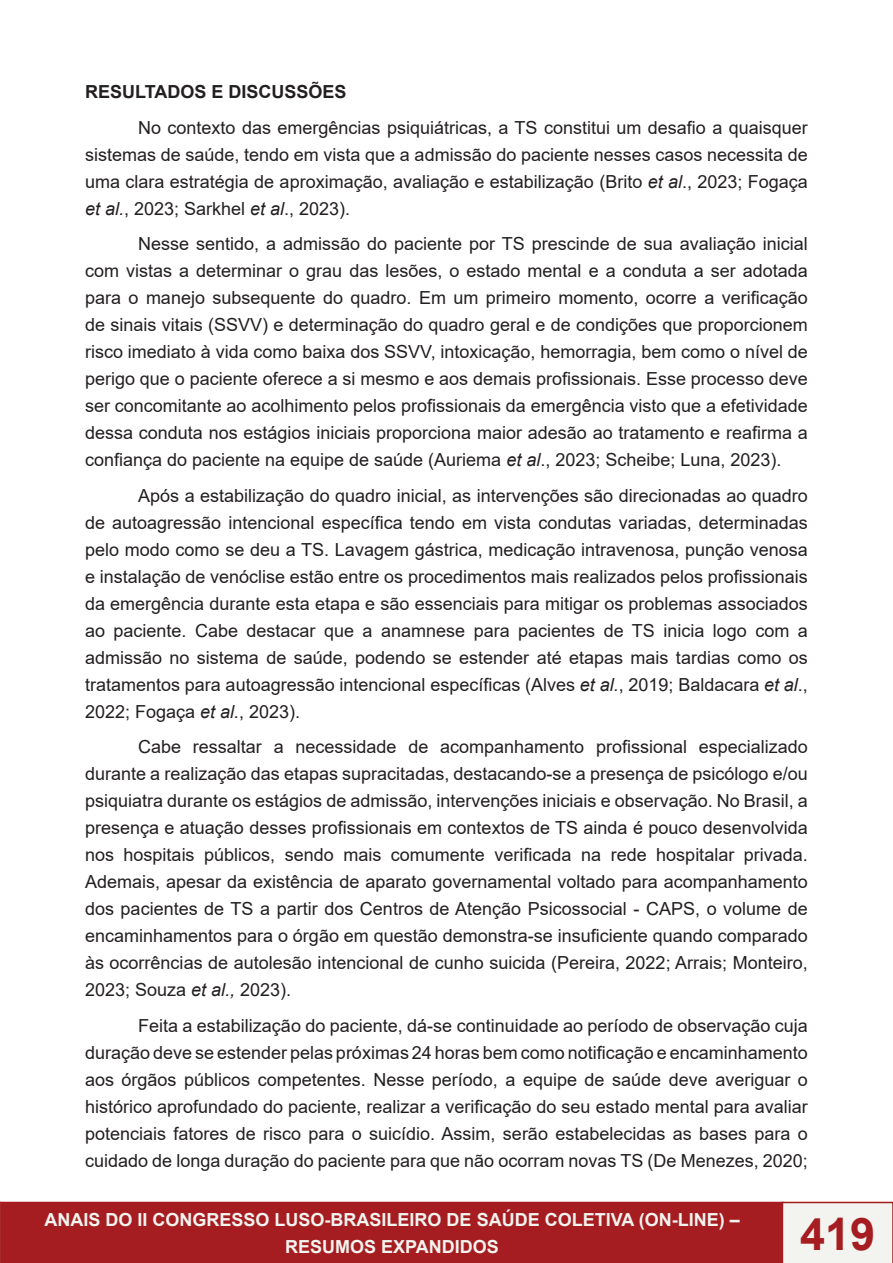
<style>
.page{position:relative;width:893px;height:1263px;background:#fff}
.page>*{position:absolute;margin:0;border:0;box-sizing:border-box;transform-origin:0 0}
.t1{font:700 45px "Arial";color:#a51d20}
.t2{font:18px/27px "Arial";color:#231f20;text-align:justify}
.t3{font:700 18px/27px "Arial";color:#f3f3ef;text-align:center}
.t4{font:700 18px "Arial";color:#231f20}
.s1{font-style:italic}
</style>
<div class="page">
<div style="left:1px;top:1202px;width:782px;height:60px;background:#a51d20"></div>
<div style="left:0;top:1202px;width:784px;height:61px;border:2px solid #a51d20"></div>
<svg style="left:0;top:1202px;width:1px;height:61px"></svg>
<div style="left:782px;top:1202px;width:111px;height:61px;background:#f3f3ef"></div>
<p class="t4" style="left:85px;top:79px;width:263px">RESULTADOS E DISCUSSÕES</p>
<p class="t2" style="left:85px;top:114px;width:724px;text-indent:53px">No contexto das emergências psiquiátricas, a TS constitui um desafio a quaisquer sistemas de saúde, tendo em vista que a admissão do paciente nesses casos necessita de uma clara estratégia de aproximação, avaliação e estabilização (Brito <span class="s1">et al</span>., 2023; Fogaça <span class="s1">et al.</span>, 2023; Sarkhel <span class="s1">et al</span>., 2023).</p>
<p class="t2" style="left:85px;top:230px;width:724px;text-indent:53px">Nesse sentido, a admissão do paciente por TS prescinde de sua avaliação inicial com vistas a determinar o grau das lesões, o estado mental e a conduta a ser adotada para o manejo subsequente do quadro. Em um primeiro momento, ocorre a verificação de sinais vitais (SSVV) e determinação do quadro geral e de condições que proporcionem risco imediato à vida como baixa dos SSVV, intoxicação, hemorragia, bem como o nível de perigo que o paciente oferece a si mesmo e aos demais profissionais. Esse processo deve ser concomitante ao acolhimento pelos profissionais da emergência visto que a efetividade dessa conduta nos estágios iniciais proporciona maior adesão ao tratamento e reafirma a confiança do paciente na equipe de saúde (Auriema <span class="s1">et al</span>., 2023; Scheibe; Luna, 2023).</p>
<p class="t2" style="left:85px;top:482px;width:724px;text-indent:53px">Após a estabilização do quadro inicial, as intervenções são direcionadas ao quadro de autoagressão intencional específica tendo em vista condutas variadas, determinadas pelo modo como se deu a TS. Lavagem gástrica, medicação intravenosa, punção venosa e instalação de venóclise estão entre os procedimentos mais realizados pelos profissionais da emergência durante esta etapa e são essenciais para mitigar os problemas associados ao paciente. Cabe destacar que a anamnese para pacientes de TS inicia logo com a admissão no sistema de saúde, podendo se estender até etapas mais tardias como os tratamentos para autoagressão intencional específicas (Alves <span class="s1">et al.</span>, 2019; Baldacara <span class="s1">et al</span>., 2022; Fogaça <span class="s1">et al.</span>, 2023).</p>
<p class="t2" style="left:85px;top:733px;width:724px;text-indent:53px">Cabe ressaltar a necessidade de acompanhamento profissional especializado durante a realização das etapas supracitadas, destacando-se a presença de psicólogo e/ou psiquiatra durante os estágios de admissão, intervenções iniciais e observação. No Brasil, a presença e atuação desses profissionais em contextos de TS ainda é pouco desenvolvida nos hospitais públicos, sendo mais comumente verificada na rede hospitalar privada.<br>Ademais, apesar da existência de aparato governamental voltado para acompanhamento dos pacientes de TS a partir dos Centros de Atenção Psicossocial - CAPS, o volume de encaminhamentos para o órgão em questão demonstra-se insuficiente quando comparado às ocorrências de autolesão intencional de cunho suicida (Pereira, 2022; Arrais; Monteiro, 2023; Souza <span class="s1">et al.,</span> 2023).</p>
<p class="t2" style="left:85px;top:1012px;width:724px;text-indent:53px">Feita a estabilização do paciente, dá-se continuidade ao período de observação cuja duração deve se estender pelas próximas 24 horas bem como notificação e encaminhamento aos órgãos públicos competentes. Nesse período, a equipe de saúde deve averiguar o histórico aprofundado do paciente, realizar a verificação do seu estado mental para avaliar potenciais fatores de risco para o suicídio. Assim, serão estabelecidas as bases para o cuidado de longa duração do paciente para que não ocorram novas TS (De Menezes, 2020;</p>
<p class="t3" style="left:45px;top:1206px;width:697px">ANAIS DO II CONGRESSO LUSO-BRASILEIRO DE SAÚDE COLETIVA (ON-LINE) –<br>RESUMOS EXPANDIDOS</p>
<h1 class="t1" style="left:800px;top:1202px;width:77px">419</h1>
</div>
